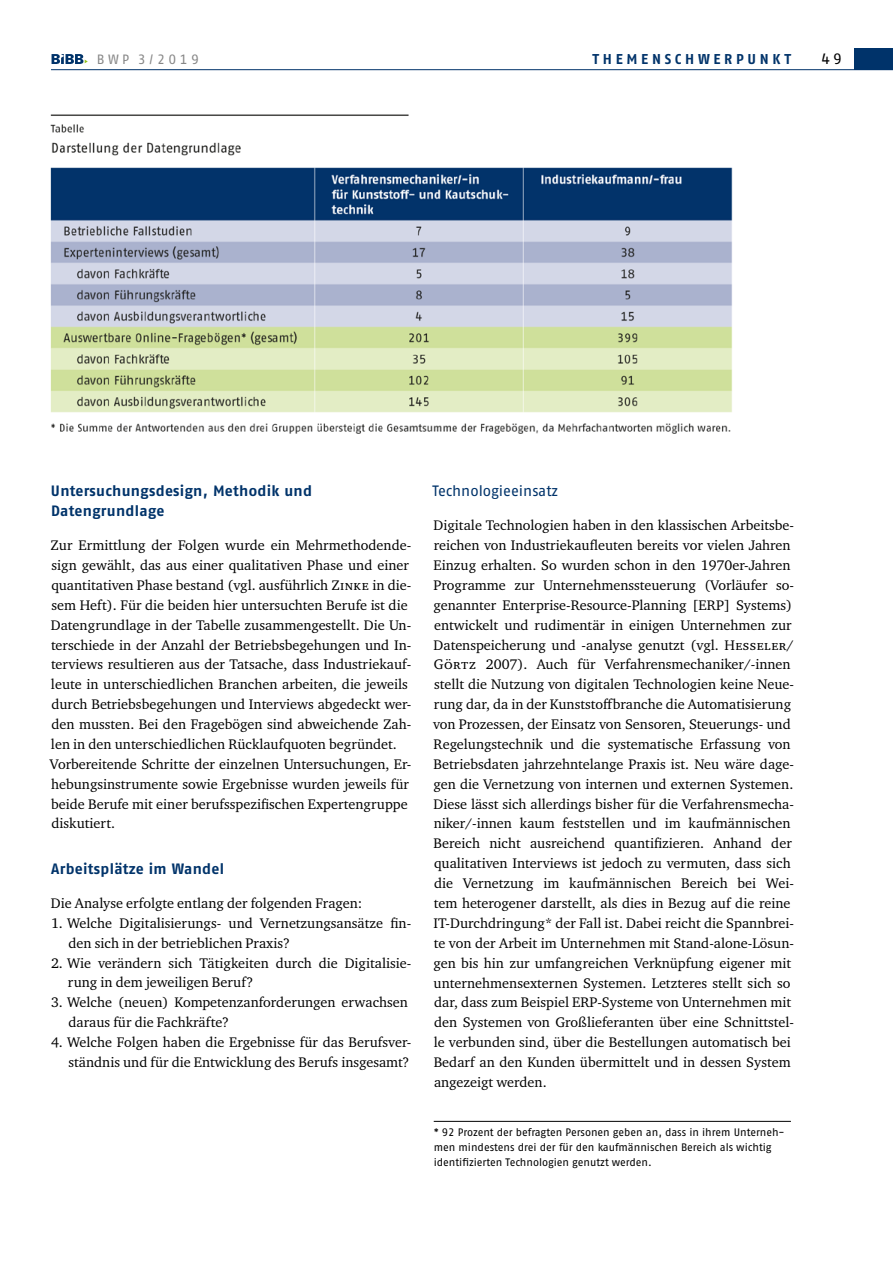
<style>
.page{position:relative;width:893px;height:1263px;background:#fff}
.page>*{position:absolute;margin:0;border:0;box-sizing:border-box;transform-origin:0 0}
.t1{font:700 15px/19.8px "Fago No";letter-spacing:.015em;color:#00336a}
.t2{font:15px "Fago No Regular Tf";color:#00336a}
.t3{font:15px "Fago No Regular Tf";color:#000}
.t4{font:14.25px/20px "Charter ITC Pro";color:#000}
.t5{font:700 14.25px "Fago No";letter-spacing:.26em;color:#00336a}
.t6{font:13.5px "Fago No Regular Tf";letter-spacing:.26em;color:#878787}
.t7{font:10.8px/15.5px "Fago No Regular Tf";letter-spacing:-.005em;color:#000}
</style>
<div class="page">
<hr style="left:51px;top:69px;width:842px;height:1px;background:#00336a">
<hr style="left:434px;top:1121px;width:357px;height:1px;background:#000">
<svg style="left:52px;top:54px;width:36px;height:10px"></svg>
<div style="left:855px;top:48px;width:38px;height:22px;background:#00336a"></div>
<img style="left:50px;top:114px;width:683px;height:320px">
<p class="t6" style="left:97px;top:51px;width:104px">BWP 3/2019</p>
<p class="t5" style="left:593px;top:50px;width:200px">THEMENSCHWERPUNKT</p>
<p class="t3" style="left:821px;top:50px;width:22px">49</p>
<p class="t1" style="left:51px;top:481px;width:263px">Untersuchungsdesign, Methodik und<br>Datengrundlage</p>
<p class="t4" style="left:50px;top:535px;width:362px">Zur Ermittlung der Folgen wurde ein Mehrmethodende&shy;sign gewählt, das aus einer qualitativen Phase und einer quantitativen Phase bestand (vgl. ausführlich Zinke in die&shy;sem Heft). Für die beiden hier untersuchten Berufe ist die Datengrundlage in der Tabelle zusammengestellt. Die Un&shy;terschiede in der Anzahl der Betriebsbegehungen und In&shy;terviews resultieren aus der Tatsache, dass Industriekauf&shy;leute in unterschiedlichen Branchen arbeiten, die jeweils durch Betriebsbegehungen und Interviews abgedeckt wer&shy;den mussten. Bei den Fragebögen sind abweichende Zah&shy;len in den unterschiedlichen Rücklaufquoten begründet.<br>Vorbereitende Schritte der einzelnen Untersuchungen, Er&shy;hebungsinstrumente sowie Ergebnisse wurden jeweils für beide Berufe mit einer berufsspezifischen Expertengruppe diskutiert.</p>
<p class="t1" style="left:51px;top:859px;width:174px">Arbeitsplätze im Wandel</p>
<p class="t4" style="left:51px;top:893px;width:313px">Die Analyse erfolgte entlang der folgenden Fragen:</p>
<p class="t4" style="left:68px;top:913px;width:344px;text-indent:-17px">1. Welche Digitalisierungs- und Vernetzungsansätze fin&shy;den sich in der betrieblichen Praxis?</p>
<p class="t4" style="left:68px;top:952px;width:344px;text-indent:-17px">2. Wie verändern sich Tätigkeiten durch die Digitalisie&shy;rung in dem jeweiligen Beruf?</p>
<p class="t4" style="left:68px;top:992px;width:341px;text-indent:-17px">3. Welche (neuen) Kompetenzanforderungen erwachsen daraus für die Fachkräfte?</p>
<p class="t4" style="left:51px;top:1032px;width:361px;text-align:right">4. Welche Folgen haben die Ergebnisse für das Berufsver&shy;ständnis und für die Entwicklung des Berufs insgesamt?</p>
<p class="t2" style="left:432px;top:483px;width:127px">Technologieeinsatz</p>
<p class="t4" style="left:433px;top:515px;width:362px">Digitale Technologien haben in den klassischen Arbeitsbe&shy;reichen von Industriekaufleuten bereits vor vielen Jahren Einzug erhalten. So wurden schon in den 1970er-Jahren Programme zur Unternehmenssteuerung (Vorläufer so&shy;genannter Enterprise-Resource-Planning [ERP] Systems) entwickelt und rudimentär in einigen Unternehmen zur Datenspeicherung und -analyse genutzt (vgl. Hesseler/ Görtz 2007). Auch für Verfahrensmechaniker/-innen stellt die Nutzung von digitalen Technologien keine Neue&shy;rung dar, da in der Kunststoffbranche die Automatisierung von Prozessen, der Einsatz von Sensoren, Steuerungs- und Regelungstechnik und die systematische Erfassung von Betriebsdaten jahrzehntelange Praxis ist. Neu wäre dage&shy;gen die Vernetzung von internen und externen Systemen.<br>Diese lässt sich allerdings bisher für die Verfahrensmecha&shy;niker/-innen kaum feststellen und im kaufmännischen Bereich nicht ausreichend quantifizieren. Anhand der qualitativen Interviews ist jedoch zu vermuten, dass sich die Vernetzung im kaufmännischen Bereich bei Wei&shy;tem heterogener darstellt, als dies in Bezug auf die reine IT-Durchdringung* der Fall ist. Dabei reicht die Spannbrei&shy;te von der Arbeit im Unternehmen mit Stand-alone-Lösun&shy;gen bis hin zur umfangreichen Verknüpfung eigener mit unternehmensexternen Systemen. Letzteres stellt sich so dar, dass zum Beispiel ERP-Systeme von Unternehmen mit den Systemen von Großlieferanten über eine Schnittstel&shy;le verbunden sind, über die Bestellungen automatisch bei Bedarf an den Kunden übermittelt und in dessen System angezeigt werden.</p>
<p class="t7" style="left:434px;top:1124px;width:351px">* 92 Prozent der befragten Personen geben an, dass in ihrem Unterneh&shy;men mindestens drei der für den kaufmännischen Bereich als wichtig identifizierten Technologien genutzt werden.</p>
</div>
